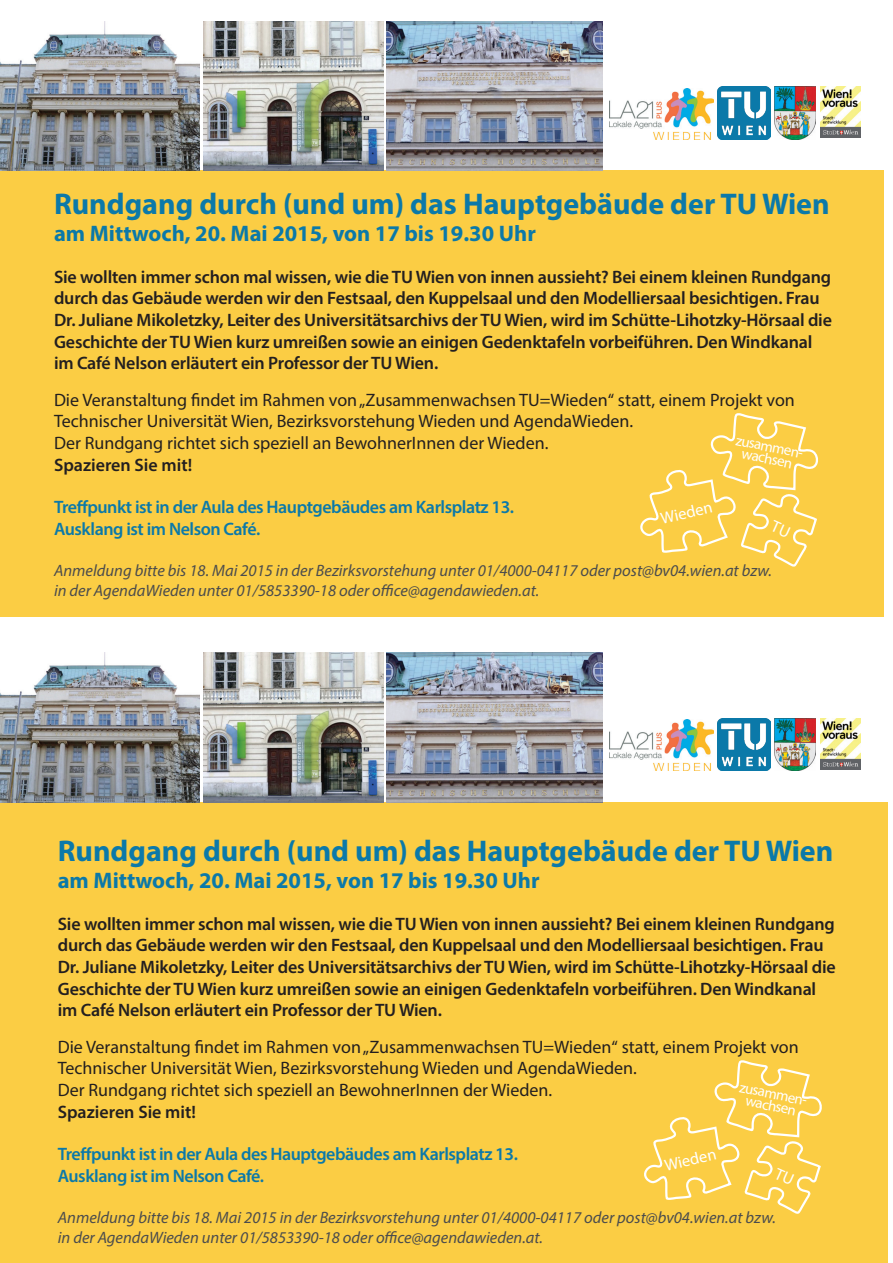
<style>
.page{position:relative;width:893px;height:1263px;background:#fff}
.page>*{position:absolute;margin:0;border:0;box-sizing:border-box;transform-origin:0 0}
.t1{font:700 30px "Myriad Pro";color:#0b79a9}
.t2{font:700 22.5px "Myriad Pro";color:#0b79a9}
.t3{font:600 18px/21.6px "Myriad Pro";letter-spacing:-.01em;color:#231f20}
.t4{font:18px/21.6px "Myriad Pro";color:#231f20}
.t5{font:600 18px/21.6px "Myriad Pro";letter-spacing:-.025em;color:#0b79a9}
.t6{font:italic 16.5px/19.8px "Myriad Pro";color:#4b4c4d}
.t7{font:16.5px "Myriad Pro";color:#fff}
.t8{font:15px/12px "Myriad Pro";color:#fff;text-align:center}
</style>
<div class="page">
<div style="left:0;top:170px;width:884px;height:447px;background:#fbcd44"></div>
<div style="left:0;top:802px;width:888px;height:461px;background:#fbcd44"></div>
<img style="left:610px;top:88px;width:103px;height:51px">
<img style="left:610px;top:720px;width:103px;height:51px">
<img style="left:717px;top:87px;width:53px;height:52px">
<img style="left:717px;top:718px;width:53px;height:53px">
<img style="left:821px;top:87px;width:40px;height:51px">
<img style="left:821px;top:718px;width:40px;height:51px">
<img style="left:775px;top:87px;width:41px;height:52px">
<img style="left:775px;top:718px;width:41px;height:53px">
<img style="left:0;top:21px;width:199px;height:150px">
<img style="left:0;top:653px;width:199px;height:149px">
<img style="left:203px;top:21px;width:181px;height:150px">
<img style="left:203px;top:653px;width:181px;height:149px">
<img style="left:387px;top:21px;width:216px;height:150px">
<img style="left:387px;top:653px;width:216px;height:149px">
<svg style="left:644px;top:1060px;width:178px;height:154px"></svg>
<svg style="left:640px;top:413px;width:178px;height:154px"></svg>
<h1 class="t1" style="left:54px;top:185px;width:777px">Rundgang durch (und um) das Hauptgebäude der TU Wien</h1>
<p class="t2" style="left:54px;top:219px;width:483px">am Mittwoch, 20. Mai 2015, von 17 bis 19.30 Uhr</p>
<p class="t3" style="left:54px;top:265px;width:779px">Sie wollten immer schon mal wissen, wie die TU Wien von innen aussieht? Bei einem kleinen Rundgang durch das Gebäude werden wir den Festsaal, den Kuppelsaal und den Modelliersaal besichtigen. Frau Dr. Juliane Mikoletzky, Leiter des Universitätsarchivs der TU Wien, wird im Schütte-Lihotzky-Hörsaal die Geschichte der TU Wien kurz umreißen sowie an einigen Gedenktafeln vorbeiführen. Den Windkanal im Café Nelson erläutert ein Professor der TU Wien.</p>
<p class="t4" style="left:54px;top:389px;width:742px">Die Veranstaltung findet im Rahmen von „Zusammenwachsen TU=Wieden“ statt, einem Projekt von<br>Technischer Universität Wien, Bezirksvorstehung Wieden und AgendaWieden.<br>Der Rundgang richtet sich speziell an BewohnerInnen der Wieden.</p>
<p class="t3" style="left:54px;top:453px;width:140px">Spazieren Sie mit!</p>
<p class="t5" style="left:54px;top:496px;width:462px">Treffpunkt ist in der Aula des Hauptgebäudes am Karlsplatz 13.<br>Ausklang ist im Nelson Café.</p>
<p class="t6" style="left:54px;top:560px;width:720px">Anmeldung bitte bis 18. Mai 2015 in der Bezirksvorstehung unter 01/4000-04117 oder post@bv04.wien.at bzw. in der AgendaWieden unter 01/5853390-18 oder office@agendawieden.at.</p>
<p class="t8" style="left:737px;top:433px;width:70px;rotate:12deg">zusammen&shy;wachsen</p>
<p class="t7" style="left:659px;top:508px;width:54px;rotate:-13deg">Wieden</p>
<h1 class="t1" style="left:58px;top:832px;width:777px">Rundgang durch (und um) das Hauptgebäude der TU Wien</h1>
<p class="t2" style="left:58px;top:866px;width:483px">am Mittwoch, 20. Mai 2015, von 17 bis 19.30 Uhr</p>
<p class="t3" style="left:58px;top:912px;width:779px">Sie wollten immer schon mal wissen, wie die TU Wien von innen aussieht? Bei einem kleinen Rundgang durch das Gebäude werden wir den Festsaal, den Kuppelsaal und den Modelliersaal besichtigen. Frau Dr. Juliane Mikoletzky, Leiter des Universitätsarchivs der TU Wien, wird im Schütte-Lihotzky-Hörsaal die Geschichte der TU Wien kurz umreißen sowie an einigen Gedenktafeln vorbeiführen. Den Windkanal im Café Nelson erläutert ein Professor der TU Wien.</p>
<p class="t4" style="left:58px;top:1036px;width:742px">Die Veranstaltung findet im Rahmen von „Zusammenwachsen TU=Wieden“ statt, einem Projekt von<br>Technischer Universität Wien, Bezirksvorstehung Wieden und AgendaWieden.<br>Der Rundgang richtet sich speziell an BewohnerInnen der Wieden.</p>
<p class="t3" style="left:58px;top:1100px;width:140px">Spazieren Sie mit!</p>
<p class="t5" style="left:58px;top:1143px;width:462px">Treffpunkt ist in der Aula des Hauptgebäudes am Karlsplatz 13.<br>Ausklang ist im Nelson Café.</p>
<p class="t6" style="left:58px;top:1207px;width:720px">Anmeldung bitte bis 18. Mai 2015 in der Bezirksvorstehung unter 01/4000-04117 oder post@bv04.wien.at bzw. in der AgendaWieden unter 01/5853390-18 oder office@agendawieden.at.</p>
<p class="t8" style="left:741px;top:1080px;width:70px;rotate:12deg">zusammen&shy;wachsen</p>
<p class="t7" style="left:662px;top:1155px;width:54px;rotate:-13deg">Wieden</p>
</div>
